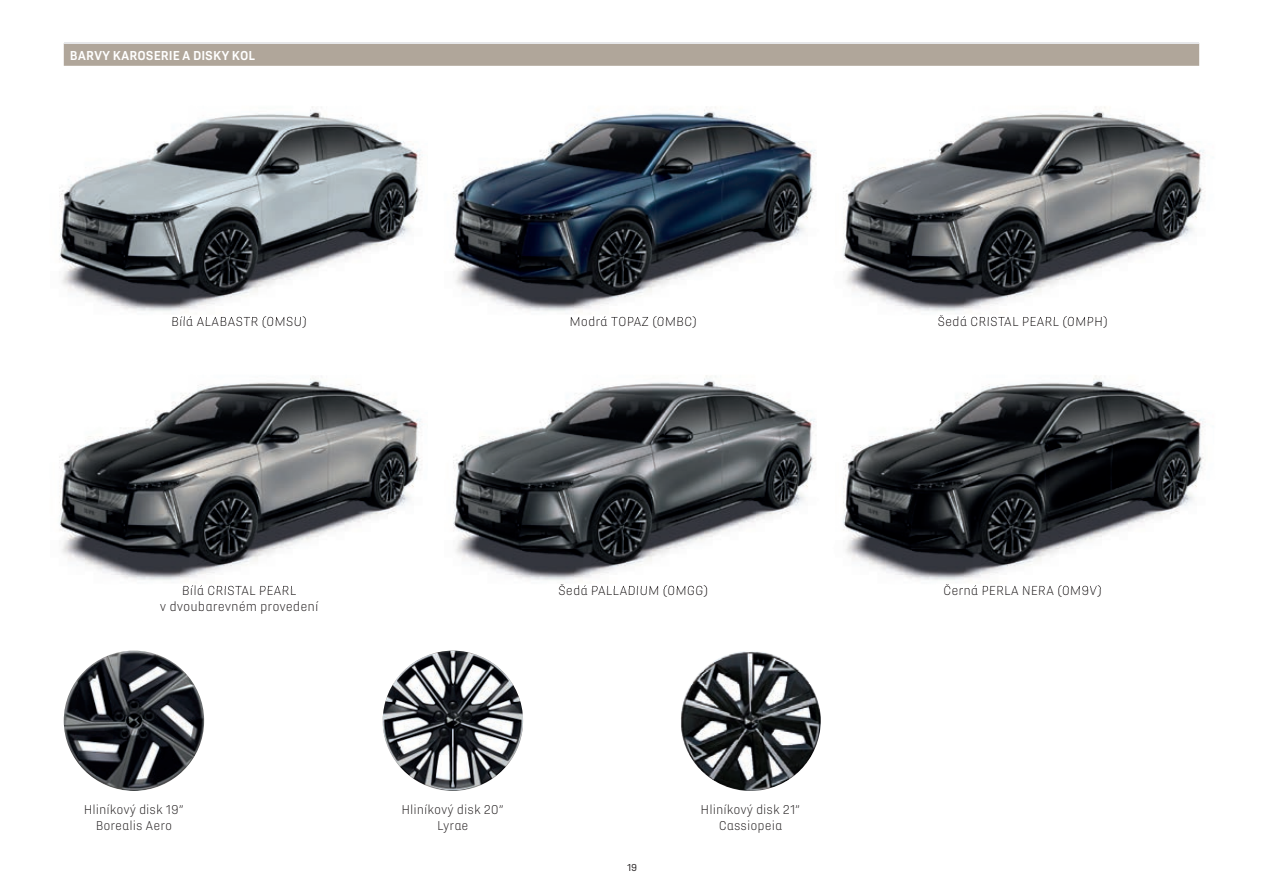
<style>
.page{position:relative;width:1263px;height:893px;background:#fff}
.page>*{position:absolute;margin:0;border:0;box-sizing:border-box;transform-origin:0 0}
.t1{font:300 13.65px/16.5px "DS Automobiles";color:#231f20;text-align:center}
.t2{font:700 13.5px "DS Automobiles";color:#fff}
.t3{font:300 13.35px/16px "DS Automobiles";color:#231f20;text-align:center}
.t4{font:10.5px "DS Automobiles";color:#231f20}
</style>
<div class="page">
<img style="left:680px;top:651px;width:141px;height:140px;border-radius:70px">
<img style="left:64px;top:651px;width:140px;height:140px;border-radius:70px">
<img style="left:383px;top:721px;width:139px;height:70px">
<img style="left:59px;top:106px;width:362px;height:213px">
<img style="left:173px;top:316px;width:133px;height:3px">
<img style="left:59px;top:375px;width:1145px;height:205px">
<img style="left:183px;top:585px;width:109px;height:3px">
<img style="left:453px;top:107px;width:752px;height:212px">
<img style="left:938px;top:315px;width:169px;height:4px">
<img style="left:571px;top:316px;width:125px;height:3px">
<img style="left:817px;top:107px;width:18px;height:212px">
<img style="left:559px;top:584px;width:148px;height:4px">
<img style="left:428px;top:375px;width:13px;height:205px">
<img style="left:944px;top:584px;width:157px;height:4px">
<img style="left:817px;top:375px;width:18px;height:205px">
<div style="left:64px;top:44px;width:1135px;height:22px;background:#b0a69a"></div>
<hr style="left:64px;top:43px;width:786px;height:1px;background:#e6e7e9">
<hr style="left:850px;top:43px;width:51px;height:1px;background:#e6e7e9">
<hr style="left:901px;top:43px;width:149px;height:1px;background:#e6e7e9">
<hr style="left:1050px;top:43px;width:149px;height:1px;background:#e6e7e9">
<p class="t2" style="left:70px;top:47px;width:187px">BARVY KAROSERIE A DISKY KOL</p>
<p class="t1" style="left:171px;top:313px;width:138px">Bílá ALABASTR (0MSU)</p>
<p class="t1" style="left:160px;top:582px;width:160px">Bílá CRISTAL PEARL<br>v dvoubarevném provedení</p>
<p class="t1" style="left:569px;top:313px;width:129px">Modrá TOPAZ (0MBC)</p>
<p class="t1" style="left:937px;top:313px;width:172px">Šedá CRISTAL PEARL (0MPH)</p>
<p class="t1" style="left:558px;top:582px;width:152px">Šedá PALLADIUM (0MGG)</p>
<p class="t1" style="left:943px;top:582px;width:160px">Černá PERLA NERA (0M9V)</p>
<p class="t3" style="left:84px;top:801px;width:102px">Hliníkový disk 19”<br>Borealis Aero</p>
<p class="t3" style="left:401px;top:801px;width:104px">Hliníkový disk 20”<br>Lyrae</p>
<p class="t3" style="left:701px;top:801px;width:101px">Hliníkový disk 21”<br>Cassiopeia</p>
<p class="t4" style="left:627px;top:861px;width:12px">19</p>
</div>
